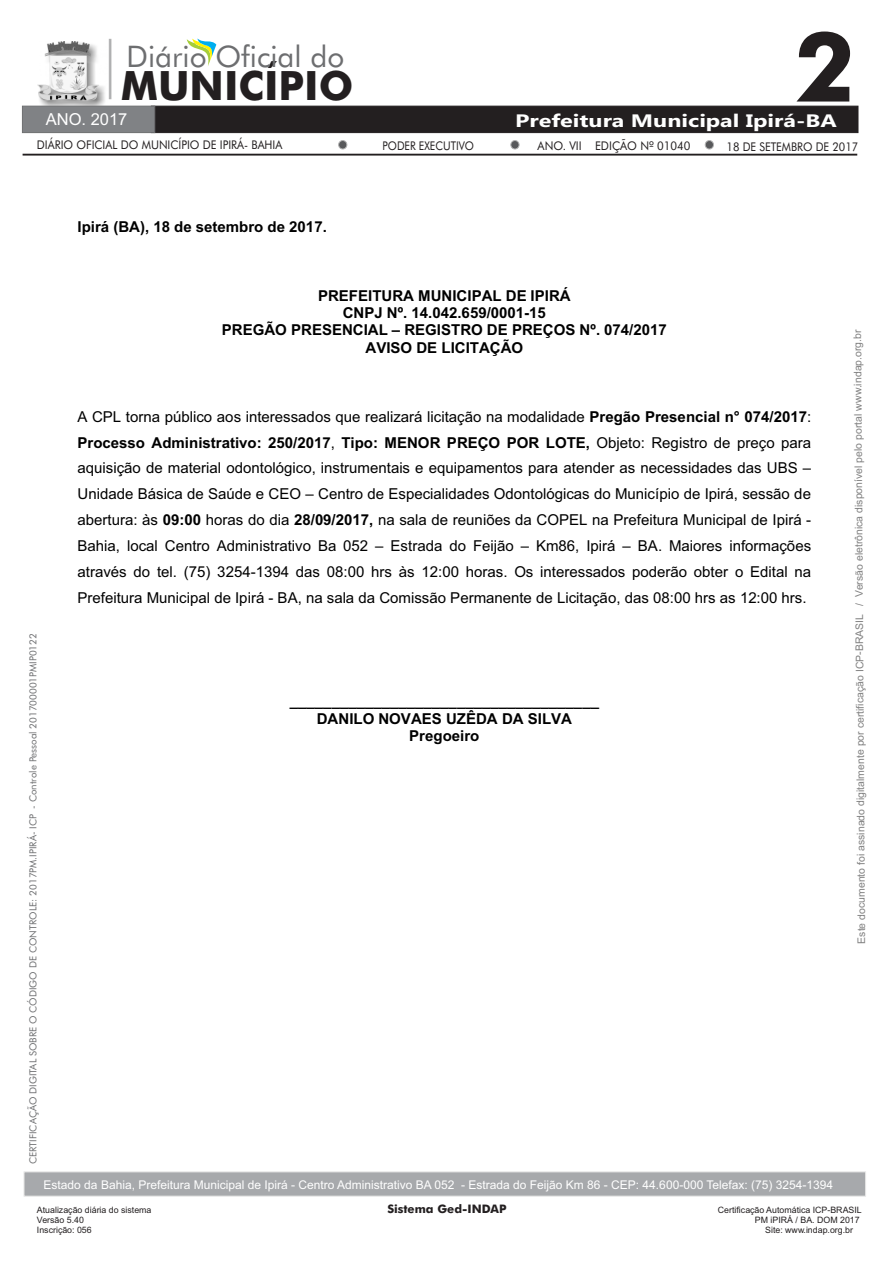
<style>
.page{position:relative;width:893px;height:1263px;background:#fff}
.page>*{position:absolute;margin:0;border:0;box-sizing:border-box;transform-origin:0 0}
.t1{font:700 96.9px "Futura BT";color:#231f20}
.t2{font:700 40.5px "Futura BT";color:#231f20}
.t3{font:29.7px "Futura BT";color:#6d6e70}
.t4{font:700 18px "Gadugi";color:#fff;scale:1.3 1}
.t5{font:16.5px "Arial";color:#fff}
.t6{font:15px/26px "Arial";color:#000;text-align:justify}
.t7{font:700 15px/17.2px "Arial";color:#000;text-align:center}
.t8{font:12px "Arial";color:#fff}
.t9{font:12px "Futura BT";color:#231f20;scale:.92 1}
.t10{font:12px "Futura BT";color:#231f20;scale:.94 1}
.t11{font:12px "Futura BT";color:#231f20;scale:.91 1}
.t12{font:12px "Futura BT";color:#231f20;scale:.88 1}
.t13{font:700 11.7px "Futura BT";color:#231f20}
.t14{font:10.5px "Arial";letter-spacing:-.005em;color:#818181}
.t15{font:9.75px "Futura BT";color:#6d6e70}
.t16{font:8.85px "Arial";color:#231f20}
.s1{font-weight:700}
</style>
<div class="page">
<img style="left:37px;top:42px;width:71px;height:64px">
<svg style="left:187px;top:38px;width:29px;height:28px"></svg>
<svg style="left:23px;top:154px;width:834px;height:1px"></svg>
<svg style="left:109px;top:39px;width:2px;height:60px"></svg>
<svg style="left:22px;top:106px;width:836px;height:27px;background:#322f30"></svg>
<div style="left:338px;top:140px;width:9px;height:9px;background:#58595b;border:1px solid #b3b3b3;border-radius:50%"></div>
<div style="left:511px;top:140px;width:8px;height:9px;background:#58595b;border:1px solid #b3b3b3;border-radius:50%"></div>
<div style="left:705px;top:140px;width:9px;height:9px;background:#58595b;border:1px solid #b3b3b3;border-radius:50%"></div>
<svg style="left:24px;top:1171px;width:842px;height:25px;background:#abadb0"></svg>
<h3 class="t3" style="left:126px;top:44px;width:219px">Diário Oficial do</h3>
<h2 class="t2" style="left:121px;top:69px;width:234px">MUNICÍPIO</h2>
<h1 class="t1" style="left:795px;top:28px;width:62px">2</h1>
<p class="t5" style="left:46px;top:113px;width:83px">ANO. 2017</p>
<p class="t4" style="left:515px;top:114px;width:249px">Prefeitura Municipal Ipirá-BA</p>
<p class="t9" style="left:37px;top:140px;width:268px">DIÁRIO OFICIAL DO MUNICÍPIO DE IPIRÁ- BAHIA</p>
<p class="t12" style="left:382px;top:141px;width:105px">PODER EXECUTIVO</p>
<p class="t10" style="left:538px;top:141px;width:164px">ANO. VII EDIÇÃO Nº 01040</p>
<p class="t11" style="left:727px;top:142px;width:146px">18 DE SETEMBRO DE 2017</p>
<p class="t7" style="left:77px;top:219px;width:251px">Ipirá (BA), 18 de setembro de 2017.</p>
<p class="t7" style="left:222px;top:288px;width:446px">PREFEITURA MUNICIPAL DE IPIRÁ<br>CNPJ Nº. 14.042.659/0001-15<br>PREGÃO PRESENCIAL – REGISTRO DE PREÇOS Nº. 074/2017<br>AVISO DE LICITAÇÃO</p>
<p class="t15" style="left:29px;top:1164px;width:532px;rotate:-90deg">CERTIFICAÇÃO DIGITAL SOBRE O CÓDIGO DE CONTROLE: 2017PM.IPIRÁ- ICP - Controle Pessoal 201700001PMIP0122</p>
<p class="t6" style="left:77px;top:405px;width:735px">A CPL torna público aos interessados que realizará licitação na modalidade <span class="s1">Pregão Presencial n° 074/2017</span>:<br><span class="s1">Processo Administrativo: 250/2017</span>, <span class="s1">Tipo: MENOR PREÇO POR LOTE,</span> Objeto: Registro de preço para aquisição de material odontológico, instrumentais e equipamentos para atender as necessidades das UBS – Unidade Básica de Saúde e CEO – Centro de Especialidades Odontológicas do Município de Ipirá, sessão de abertura: às <span class="s1">09:00</span> horas do dia <span class="s1">28/09/2017,</span> na sala de reuniões da COPEL na Prefeitura Municipal de Ipirá - Bahia, local Centro Administrativo Ba 052 – Estrada do Feijão – Km86, Ipirá – BA. Maiores informações através do tel. (75) 3254-1394 das 08:00 hrs às 12:00 horas. Os interessados poderão obter o Edital na Prefeitura Municipal de Ipirá - BA, na sala da Comissão Permanente de Licitação, das 08:00 hrs as 12:00 hrs.</p>
<p class="t7" style="left:290px;top:694px;width:311px">_____________________________________<br>DANILO NOVAES UZÊDA DA SILVA<br>Pregoeiro</p>
<p class="t8" style="left:44px;top:1181px;width:791px">Estado da Bahia, Prefeitura Municipal de Ipirá - Centro Administrativo BA 052 - Estrada do Feijão Km 86 - CEP: 44.600-000 Telefax: (75) 3254-1394</p>
<p class="t14" style="left:854px;top:605px;width:278px;rotate:-90deg">/ Versão eletrônica disponível pelo portal www.indap.org.br</p>
<p class="t14" style="left:856px;top:944px;width:331px;rotate:-90deg">Este documento foi assinado digitalmente por certificação ICP BRASIL</p>
<p class="t14" style="left:856px;top:655px;width:5px;rotate:-90deg">-</p>
<p class="t16" style="left:37px;top:1206px;width:116px">Atualização diária do sistema</p>
<p class="t13" style="left:387px;top:1204px;width:121px">Sistema Ged-INDAP</p>
<p class="t16" style="left:718px;top:1206px;width:145px">Certificação Automática ICP-BRASIL</p>
<p class="t16" style="left:37px;top:1217px;width:49px">Versão 5.40</p>
<p class="t16" style="left:755px;top:1217px;width:106px">PM iPIRÁ / BA. DOM 2017</p>
<p class="t16" style="left:37px;top:1227px;width:56px">Inscrição: 056</p>
<p class="t16" style="left:765px;top:1227px;width:89px">Site: www.indap.org.br</p>
</div>
